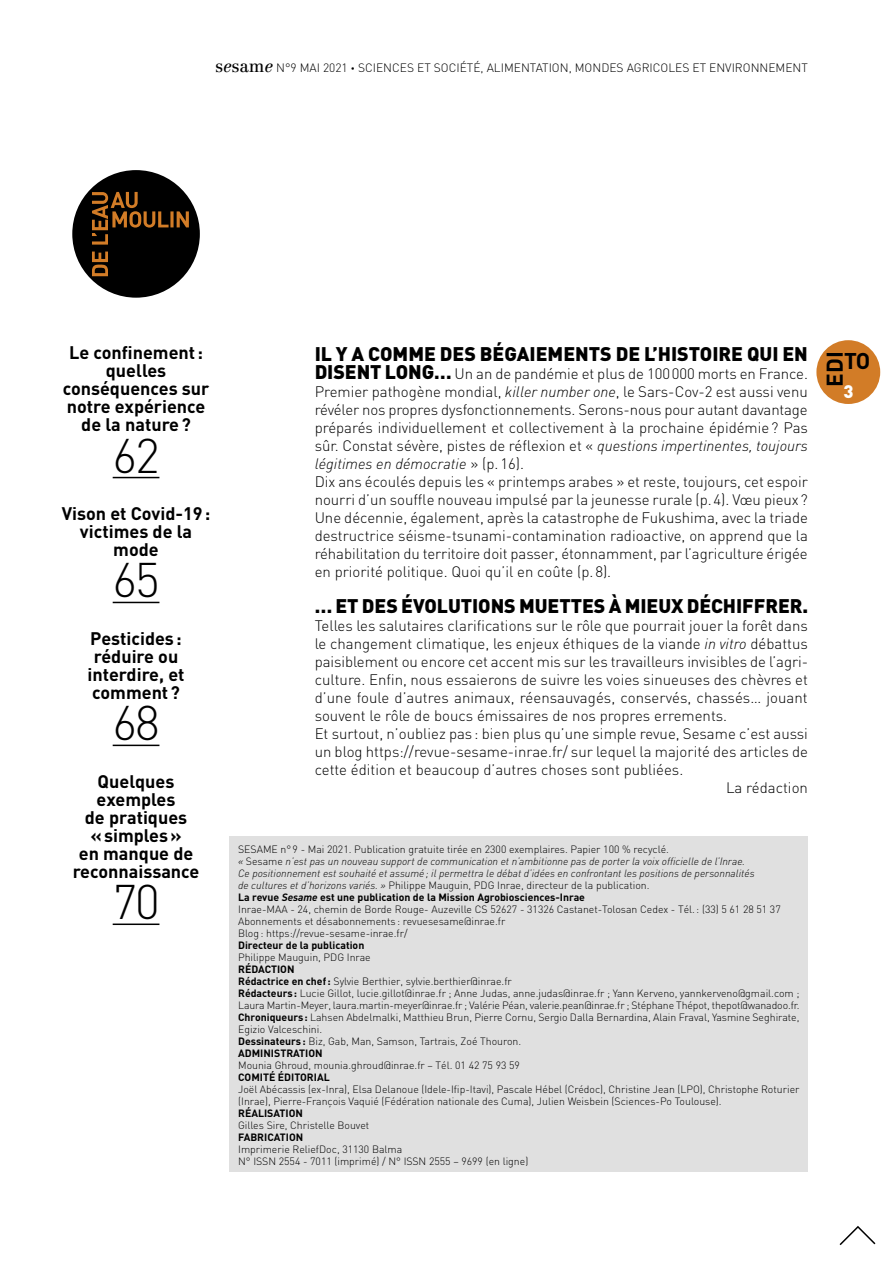
<style>
.page{position:relative;width:893px;height:1263px;background:#fff}
.page>*{position:absolute;margin:0;border:0;box-sizing:border-box;transform-origin:0 0}
.t1{font:300 48px "DIN";letter-spacing:-.04em;color:#000}
.t2{font:700 22.5px "DIN";color:#000}
.t3{font:900 19.5px "DIN";letter-spacing:-.005em;color:#000}
.t4{font:700 18px/18px "DIN";color:#000;text-align:center}
.t5{font:900 18px "DIN";color:#fff}
.t6{font:300 15px/18px "DIN";color:#000}
.t7{font:300 12px "DIN";color:#000}
.t8{font:300 10.5px/12px "DIN";color:#000}
.t9{font:700 10.5px "DIN";color:#000}
.s1{font-family:"Centennial";font-weight:400;font-size:16.65px}
.s2{font-family:"Centennial";font-weight:400;font-style:italic;font-size:16.65px}
.s3{font-size:7.5px}
.s4{font-weight:900;font-size:19.5px}
.s5{font-style:italic}
.s6{font-weight:700}
.s7{font-weight:700;font-style:italic}
</style>
<div class="page">
<div style="left:816px;top:340px;width:64px;height:64px;background:#d27c27;border-radius:50%"></div>
<div style="left:230px;top:836px;width:578px;height:336px;background:#e0e0e0"></div>
<div style="left:72px;top:170px;width:128px;height:128px;background:#000;border-radius:50%"></div>
<svg style="left:92px;top:192px;width:97px;height:84px"></svg>
<hr style="left:113px;top:477px;width:46px;height:1px;background:#000">
<hr style="left:113px;top:602px;width:46px;height:1px;background:#000">
<hr style="left:113px;top:745px;width:46px;height:1px;background:#000">
<hr style="left:113px;top:923px;width:46px;height:2px;background:#000">
<svg style="left:839px;top:1226px;width:37px;height:20px"></svg>
<p class="t7" style="left:215px;top:61px;width:594px"><span class="s1">s</span><span class="s2">e</span><span class="s1">sam</span><span class="s2">e</span> N°9 MAI 2021 <span class="s3">•</span> SCIENCES ET SOCIÉTÉ, ALIMENTATION, MONDES AGRICOLES ET ENVIRONNEMENT</p>
<h3 class="t4" style="left:63px;top:343px;width:148px">Le confinement: quelles conséquences sur notre expérience de la nature?</h3>
<h1 class="t1" style="left:112px;top:426px;width:49px">62</h1>
<h3 class="t4" style="left:62px;top:504px;width:150px">Vison et Covid-19: victimes de la mode</h3>
<h1 class="t1" style="left:112px;top:551px;width:49px">65</h1>
<h3 class="t4" style="left:88px;top:629px;width:98px">Pesticides: réduire ou interdire, et comment?</h3>
<h1 class="t1" style="left:112px;top:693px;width:49px">68</h1>
<h3 class="t4" style="left:73px;top:772px;width:128px">Quelques exemples<br>de pratiques «simples»<br>en manque de reconnaissance</h3>
<h1 class="t1" style="left:112px;top:872px;width:49px">70</h1>
<h3 class="t3" style="left:315px;top:341px;width:495px">IL Y A COMME DES BÉGAIEMENTS DE L’HISTOIRE QUI EN</h3>
<p class="t6" style="left:315px;top:365px;width:495px"><span class="s4">DISENT LONG…</span> Un an de pandémie et plus de 100000 morts en France.<br>Premier pathogène mondial, <span class="s5">killer number one</span>, le Sars-Cov-2 est aussi venu révéler nos propres dysfonctionnements. Serons-nous pour autant davantage préparés individuellement et collectivement à la prochaine épidémie? Pas sûr. Constat sévère, pistes de réflexion et « <span class="s5">questions impertinentes, toujours légitimes en démocratie</span> » (p.16).<br>Dix ans écoulés depuis les « printemps arabes » et reste, toujours, cet espoir nourri d’un souffle nouveau impulsé par la jeunesse rurale (p.4). Vœu pieux?<br>Une décennie, également, après la catastrophe de Fukushima, avec la triade destructrice séisme-tsunami-contamination radioactive, on apprend que la réhabilitation du territoire doit passer, étonnamment, par l’agriculture érigée en priorité politique. Quoi qu’il en coûte (p.8).</p>
<h3 class="t3" style="left:315px;top:593px;width:495px">… ET DES ÉVOLUTIONS MUETTES À MIEUX DÉCHIFFRER.</h3>
<h3 class="t6" style="left:315px;top:617px;width:495px">Telles les salutaires clarifications sur le rôle que pourrait jouer la forêt dans</h3>
<h3 class="t6" style="left:315px;top:635px;width:495px">le changement climatique, les enjeux éthiques de la viande <span class="s5">in vitro</span> débattus</h3>
<h3 class="t6" style="left:315px;top:653px;width:495px">paisiblement ou encore cet accent mis sur les travailleurs invisibles de l’agri-</h3>
<h3 class="t6" style="left:315px;top:671px;width:495px">culture. Enfin, nous essaierons de suivre les voies sinueuses des chèvres et</h3>
<h3 class="t6" style="left:315px;top:689px;width:495px">d’une foule d’autres animaux, réensauvagés, conservés, chassés… jouant</h3>
<h3 class="t6" style="left:315px;top:707px;width:414px">souvent le rôle de boucs émissaires de nos propres errements.</h3>
<h3 class="t6" style="left:315px;top:725px;width:495px">Et surtout, n’oubliez pas : bien plus qu’une simple revue, Sesame c’est aussi</h3>
<h3 class="t6" style="left:315px;top:743px;width:495px">un blog https://revue-sesame-inrae.fr/ sur lequel la majorité des articles de</h3>
<h3 class="t6" style="left:315px;top:761px;width:370px">cette édition et beaucoup d’autres choses sont publiées.</h3>
<h3 class="t6" style="left:726px;top:779px;width:83px">La rédaction</h3>
<h2 class="t2" style="left:820px;top:387px;width:37px;rotate:-90deg">EDI</h2>
<h2 class="t2" style="left:844px;top:346px;width:27px">TO</h2>
<h3 class="t5" style="left:843px;top:379px;width:12px">3</h3>
<p class="t8" style="left:238px;top:843px;width:544px">SESAME n°9 - Mai 2021. Publication gratuite tirée en 2300 exemplaires. Papier 100 % recyclé.<br><span class="s5">«</span> Sesame <span class="s5">n’est pas un nouveau support de communication et n’ambitionne pas de porter la voix officielle de l’Inrae.<br>Ce positionnement est souhaité et assumé ; il permettra le débat d’idées en confrontant les positions de personnalités<br>de cultures et d’horizons variés. »</span> Philippe Mauguin, PDG Inrae, directeur de la publication.<br><span class="s6">La revue</span> <span class="s7">Sesame</span> <span class="s6">est une publication de la Mission Agrobiosciences-Inrae<br></span>Inrae-MAA - 24, chemin de Borde Rouge- Auzeville CS 52627 - 31326 Castanet-Tolosan Cedex - Tél.: (33) 5 61 28 51 37<br>Abonnements et désabonnements : revuesesame@inrae.fr<br>Blog: https://revue-sesame-inrae.fr/</p>
<p class="t9" style="left:238px;top:938px;width:128px">Directeur de la publication</p>
<p class="t8" style="left:238px;top:951px;width:134px">Philippe Mauguin, PDG Inrae</p>
<p class="t8" style="left:238px;top:963px;width:563px"><span class="s6">RÉDACTION<br>Rédactrice en chef:</span> Sylvie Berthier, sylvie.berthier@inrae.fr<br><span class="s6">Rédacteurs :</span> Lucie Gillot, lucie.gillot@inrae.fr ; Anne Judas, anne.judas@inrae.fr ; Yann Kerveno, yannkerveno@gmail.com ; Laura Martin-Meyer, laura.martin-meyer@inrae.fr ; Valérie Péan, valerie.pean@inrae.fr ; Stéphane Thépot, thepot@wanadoo.fr.<br><span class="s6">Chroniqueurs:</span> Lahsen Abdelmalki, Matthieu Brun, Pierre Cornu, Sergio Dalla Bernardina, Alain Fraval, Yasmine Seghirate, Egizio Valceschini.<br><span class="s6">Dessinateurs :</span> Biz, Gab, Man, Samson, Tartrais, Zoé Thouron.<br><span class="s6">ADMINISTRATION</span></p>
<p class="t8" style="left:238px;top:1059px;width:283px">Mounia Ghroud, mounia.ghroud@inrae.fr – Tél. 01 42 75 93 59</p>
<p class="t9" style="left:238px;top:1070px;width:93px">COMITÉ ÉDITORIAL</p>
<p class="t8" style="left:238px;top:1083px;width:563px">Joël Abécassis (ex-Inra), Elsa Delanoue (Idele-Ifip-Itavi), Pascale Hébel (Crédoc), Christine Jean (LPO), Christophe Roturier (Inrae), Pierre-François Vaquié (Fédération nationale des Cuma), Julien Weisbein (Sciences-Po Toulouse).</p>
<p class="t9" style="left:238px;top:1106px;width:66px">RÉALISATION</p>
<p class="t8" style="left:238px;top:1119px;width:133px">Gilles Sire, Christelle Bouvet</p>
<p class="t9" style="left:238px;top:1130px;width:67px">FABRICATION</p>
<p class="t8" style="left:238px;top:1143px;width:292px">Imprimerie ReliefDoc, 31130 Balma<br>N° ISSN 2554 - 7011 (imprimé) / N° ISSN 2555 – 9699 (en ligne)</p>
</div>
